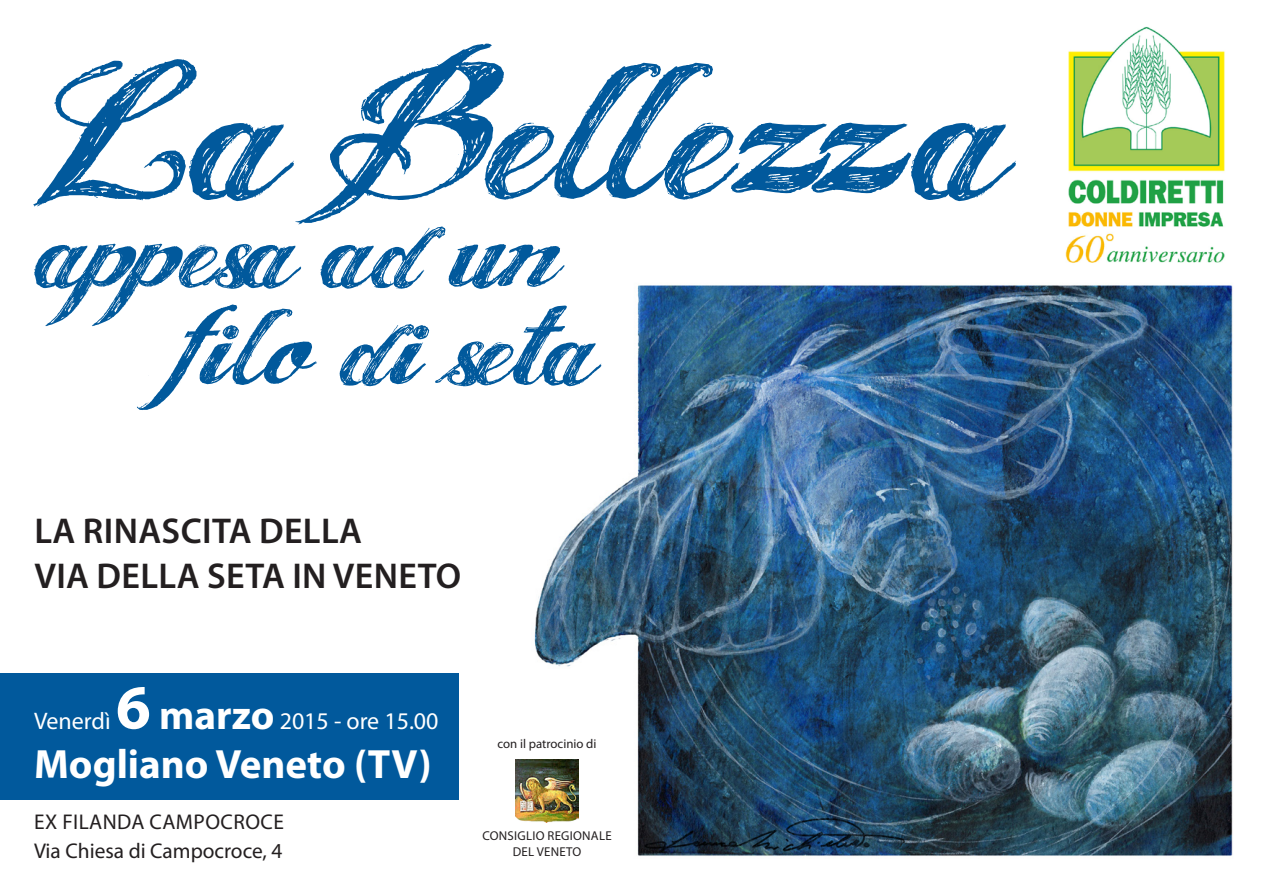
<style>
.page{position:relative;width:1263px;height:893px;background:#fff}
.page>*{position:absolute;margin:0;border:0;box-sizing:border-box;transform-origin:0 0}
.t1{font:700 41.1px "Myriad Pro";color:#fff}
.t2{font:600 36px "Myriad Pro";letter-spacing:.01em;color:#231f20}
.t3{font:24px "Myriad Pro";color:#fff}
.t4{font:21.3px "Myriad Pro";letter-spacing:.015em;color:#231f20}
.t5{font:12.9px "Myriad Pro";letter-spacing:.02em;color:#231f20}
.t6{font:12.9px "Myriad Pro";color:#231f20}
.s1{font-weight:700;font-size:63px}
.s2{font-weight:700;font-size:41.1px}
</style>
<div class="page">
<img style="left:532px;top:285px;width:701px;height:571px">
<img style="left:1065px;top:26px;width:160px;height:237px">
<img style="left:516px;top:760px;width:62px;height:63px">
<div style="left:0;top:673px;width:458px;height:126px;background:#01599c"></div>
<svg style="left:33px;top:44px;width:983px;height:180px"></svg>
<svg style="left:137px;top:304px;width:464px;height:106px"></svg>
<svg style="left:34px;top:226px;width:531px;height:100px"></svg>
<p class="t2" style="left:34px;top:508px;width:329px">LA RINASCITA DELLA</p>
<p class="t2" style="left:34px;top:553px;width:428px">VIA DELLA SETA IN VENETO</p>
<p class="t3" style="left:34px;top:706px;width:406px">Venerdì <span class="s1">6</span> <span class="s2">marzo</span> 2015 - ore 15.00</p>
<p class="t1" style="left:34px;top:737px;width:399px">Mogliano Veneto (TV)</p>
<p class="t4" style="left:34px;top:808px;width:251px">Ex filanda Campocroce</p>
<p class="t4" style="left:34px;top:838px;width:250px">Via Chiesa di Campocroce, 4</p>
<p class="t6" style="left:497px;top:736px;width:100px">con il patrocinio di</p>
<p class="t5" style="left:482px;top:828px;width:131px">Consiglio Regionale</p>
<p class="t5" style="left:513px;top:843px;width:70px">del Veneto</p>
</div>
